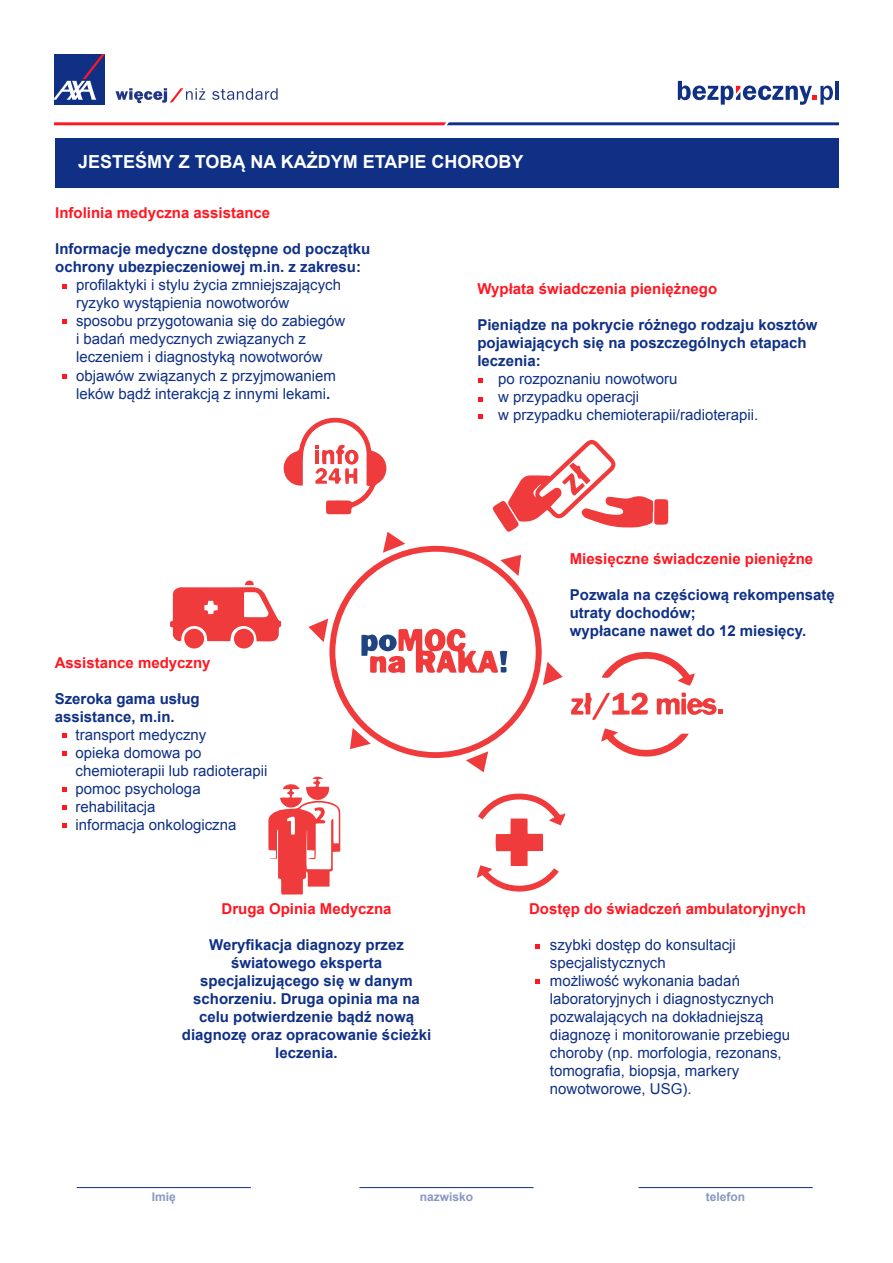
<style>
.page{position:relative;width:893px;height:1263px;background:#fff}
.page>*{position:absolute;margin:0;border:0;box-sizing:border-box;transform-origin:0 0}
.t1{font:700 18px "Arial";color:#fff}
.t2{font:15px/18px "Arial";color:#0f3085}
.t3{font:700 15px/18px "Arial";color:#0f3085}
.t4{font:700 15px "Arial";color:#ff1721}
.t5{font:700 12px "Arial";color:#8798c2}
.s1{font-weight:700}
</style>
<div class="page">
<div style="left:55px;top:138px;width:783px;height:50px;background:#0f3085"></div>
<hr style="left:77px;top:1187px;width:174px;height:1px;background:#0f3085">
<hr style="left:359px;top:1187px;width:175px;height:1px;background:#0f3085">
<hr style="left:639px;top:1187px;width:174px;height:1px;background:#0f3085">
<svg style="left:328px;top:545px;width:214px;height:213px"></svg>
<svg style="left:601px;top:728px;width:88px;height:29px"></svg>
<svg style="left:477px;top:793px;width:89px;height:99px"></svg>
<div style="left:234px;top:629px;width:20px;height:19px;background:#ef3b3b;border-radius:50%"></div>
<div style="left:184px;top:629px;width:20px;height:19px;background:#ef3b3b;border-radius:50%"></div>
<svg style="left:268px;top:776px;width:72px;height:119px"></svg>
<svg style="left:170px;top:580px;width:111px;height:62px"></svg>
<svg style="left:571px;top:651px;width:152px;height:69px"></svg>
<svg style="left:283px;top:417px;width:104px;height:97px"></svg>
<svg style="left:493px;top:439px;width:175px;height:93px"></svg>
<svg style="left:308px;top:618px;width:20px;height:24px"></svg>
<svg style="left:543px;top:662px;width:20px;height:23px"></svg>
<svg style="left:383px;top:532px;width:22px;height:21px"></svg>
<svg style="left:466px;top:751px;width:22px;height:21px"></svg>
<svg style="left:500px;top:555px;width:21px;height:21px"></svg>
<svg style="left:350px;top:728px;width:21px;height:21px"></svg>
<svg style="left:62px;top:284px;width:5px;height:4px"></svg>
<svg style="left:62px;top:319px;width:5px;height:5px"></svg>
<svg style="left:62px;top:374px;width:5px;height:4px"></svg>
<svg style="left:361px;top:626px;width:146px;height:47px"></svg>
<svg style="left:479px;top:378px;width:4px;height:4px"></svg>
<svg style="left:479px;top:397px;width:4px;height:4px"></svg>
<svg style="left:479px;top:415px;width:4px;height:4px"></svg>
<svg style="left:536px;top:944px;width:4px;height:4px"></svg>
<svg style="left:536px;top:980px;width:4px;height:4px"></svg>
<svg style="left:62px;top:733px;width:5px;height:5px"></svg>
<svg style="left:62px;top:751px;width:5px;height:5px"></svg>
<svg style="left:62px;top:787px;width:5px;height:5px"></svg>
<svg style="left:62px;top:805px;width:5px;height:5px"></svg>
<svg style="left:62px;top:823px;width:5px;height:5px"></svg>
<svg style="left:212px;top:88px;width:66px;height:12px"></svg>
<svg style="left:116px;top:88px;width:89px;height:15px"></svg>
<div style="left:54px;top:54px;width:51px;height:51px;background:#0f3085"></div>
<svg style="left:54px;top:54px;width:51px;height:46px"></svg>
<svg style="left:54px;top:122px;width:785px;height:3px;background:#943d66"></svg>
<hr style="left:836px;top:81px;width:3px;height:19px;background:#0f3085">
<svg style="left:678px;top:81px;width:155px;height:24px"></svg>
<p class="t1" style="left:78px;top:150px;width:447px">JESTEŚMY Z TOBĄ NA KAŻDYM ETAPIE CHOROBY</p>
<p class="t4" style="left:55px;top:203px;width:217px">Infolinia medyczna assistance</p>
<p class="t3" style="left:55px;top:241px;width:317px">Informacje medyczne dostępne od początku ochrony ubezpieczeniowej m.in. z zakresu:</p>
<p class="t2" style="left:76px;top:276px;width:271px">profilaktyki i stylu życia zmniejszających ryzyko wystąpienia nowotworów sposobu przygotowania się do zabiegów i badań medycznych związanych z leczeniem i diagnostyką nowotworów objawów związanych z przyjmowaniem leków bądź interakcją z innymi lekami<span class="s1">.</span></p>
<p class="t4" style="left:477px;top:278px;width:241px">Wypłata świadczenia pieniężnego</p>
<p class="t3" style="left:477px;top:316px;width:342px">Pieniądze na pokrycie różnego rodzaju kosztów pojawiających się na poszczególnych etapach leczenia:</p>
<p class="t2" style="left:498px;top:370px;width:262px">po rozpoznaniu nowotworu<br>w przypadku operacji<br>w przypadku chemioterapii/radioterapii.</p>
<p class="t4" style="left:55px;top:653px;width:157px">Assistance medyczny</p>
<p class="t3" style="left:55px;top:690px;width:147px">Szeroka gama usług assistance, m.in.</p>
<p class="t2" style="left:76px;top:726px;width:193px">transport medyczny<br>opieka domowa po chemioterapii lub radioterapii pomoc psychologa rehabilitacja<br>informacja onkologiczna</p>
<p class="t4" style="left:222px;top:899px;width:172px">Druga Opinia Medyczna</p>
<p class="t3" style="left:182px;top:936px;width:251px;text-align:center">Weryfikacja diagnozy przez światowego eksperta specjalizującego się w danym schorzeniu. Druga opinia ma na celu potwierdzenie bądź nową diagnozę oraz opracowanie ścieżki leczenia.</p>
<p class="t4" style="left:570px;top:548px;width:245px">Miesięczne świadczenie pieniężne</p>
<p class="t3" style="left:570px;top:586px;width:267px">Pozwala na częściową rekompensatę utraty dochodów;<br>wypłacane nawet do 12 miesięcy.</p>
<p class="t4" style="left:529px;top:899px;width:278px">Dostęp do świadczeń ambulatoryjnych</p>
<p class="t2" style="left:550px;top:936px;width:242px">szybki dostęp do konsultacji specjalistycznych<br>możliwość wykonania badań laboratoryjnych i diagnostycznych pozwalających na dokładniejszą diagnozę i monitorowanie przebiegu choroby (np. morfologia, rezonans, tomografia, biopsja, markery nowotworowe, USG).</p>
<p class="t5" style="left:152px;top:1189px;width:26px">Imię</p>
<p class="t5" style="left:420px;top:1189px;width:55px">nazwisko</p>
<p class="t5" style="left:706px;top:1189px;width:41px">telefon</p>
</div>
